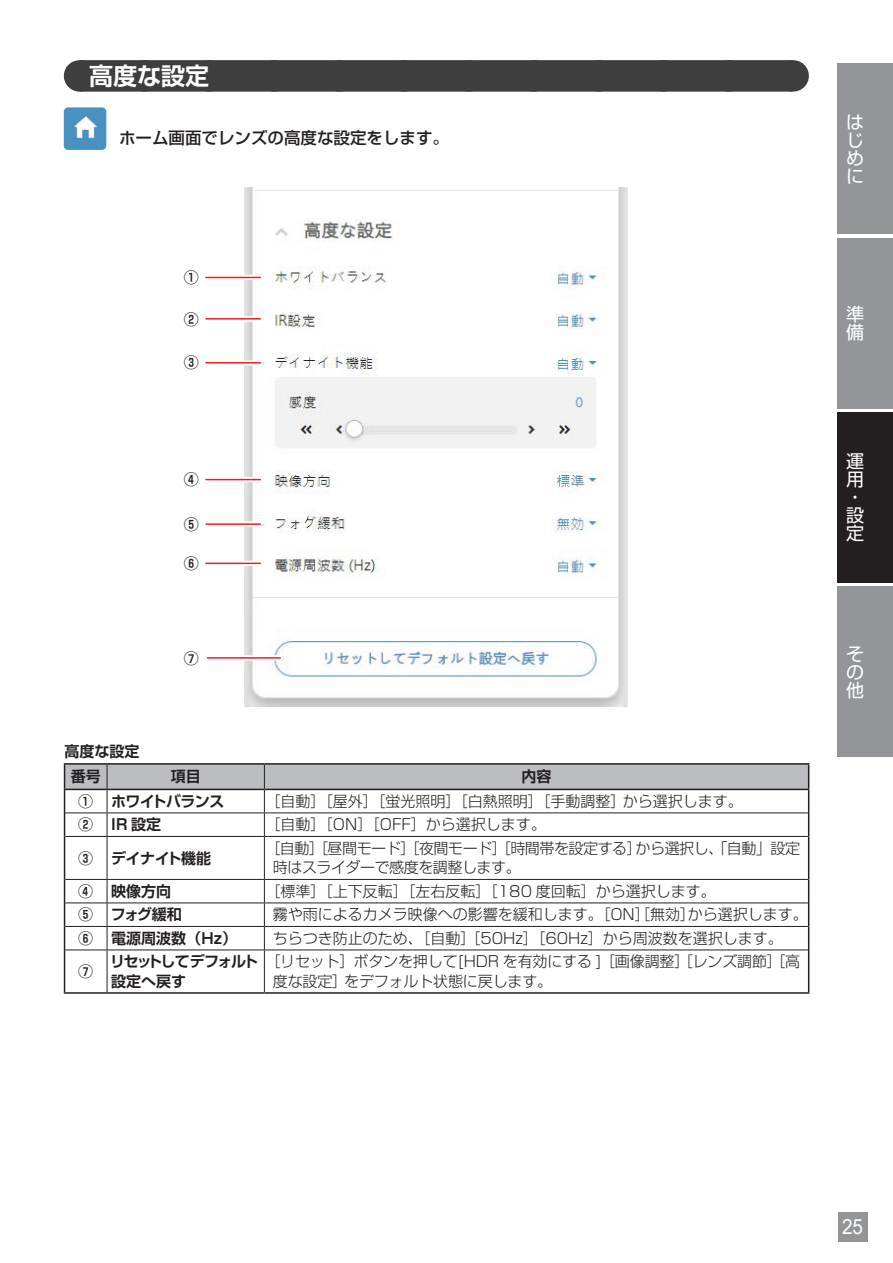
<style>
.page{position:relative;width:893px;height:1263px;background:#fff}
.page>*{position:absolute;margin:0;border:0;box-sizing:border-box;transform-origin:0 0}
.見出し_2{font:700 24px "Shin Go Pro De";color:#fff}
.t1{font:21px "Arial";color:#fff;scale:.9 1}
.t2{font:18px/18px "Shin Go Pro";color:#fff;text-align:justify}
.本文10pt{font:500 16.5px "Shin Go Pro";color:#231f20}
.本文10pt-2{font:300 15px/19.5px "Shin Go Pro";color:#231f20}
.本文10pt-3{font:300 15px/19.5px "Shin Go Pro";letter-spacing:-.03em;color:#231f20}
.本文10pt-4{font:700 15px "Shin Go Pro De";letter-spacing:-.015em;color:#231f20}
.本文10pt-5{font:700 15px/19.5px "Shin Go Pro De";letter-spacing:-.07em;color:#231f20}
.本文10pt-6{font:700 15px "Shin Go Pro De";letter-spacing:-.035em;color:#231f20}
</style>
<div class="page">
<div style="left:838px;top:64px;width:55px;height:170px;background:#939598"></div>
<div style="left:838px;top:238px;width:55px;height:170px;background:#939598"></div>
<div style="left:838px;top:412px;width:55px;height:171px;background:#231f20"></div>
<div style="left:838px;top:587px;width:55px;height:170px;background:#939598"></div>
<div style="left:838px;top:1212px;width:29px;height:30px;background:#939598"></div>
<div style="left:80px;top:60px;width:712px;height:32px;background:#3e3e3f"></div>
<svg style="left:144px;top:60px;width:616px;height:32px"></svg>
<hr style="left:792px;top:60px;width:1px;height:32px;background:#3e3e3f">
<img style="left:64px;top:107px;width:42px;height:43px">
<img style="left:244px;top:187px;width:383px;height:519px">
<svg style="left:205px;top:360px;width:58px;height:6px"></svg>
<hr style="left:206px;top:362px;width:54px;height:1px;background:#ee1d23">
<svg style="left:205px;top:477px;width:58px;height:5px"></svg>
<hr style="left:206px;top:479px;width:54px;height:1px;background:#ee1d23">
<div style="left:203px;top:521px;width:60px;height:6px;background:#fff"></div>
<hr style="left:206px;top:523px;width:54px;height:2px;background:#ee1d23">
<svg style="left:205px;top:560px;width:58px;height:6px"></svg>
<hr style="left:206px;top:563px;width:54px;height:1px;background:#ee1d23">
<div style="left:204px;top:655px;width:79px;height:6px;background:#fff"></div>
<hr style="left:207px;top:657px;width:73px;height:2px;background:#ee1d23">
<svg style="left:205px;top:275px;width:58px;height:5px"></svg>
<hr style="left:206px;top:277px;width:54px;height:1px;background:#ee1d23">
<div style="left:203px;top:316px;width:60px;height:6px;background:#fff"></div>
<hr style="left:206px;top:318px;width:54px;height:2px;background:#ee1d23">
<hr style="left:264px;top:837px;width:1px;height:42px;background:#231f20">
<svg style="left:264px;top:880px;width:1px;height:69px"></svg>
<hr style="left:264px;top:950px;width:1px;height:42px;background:#231f20">
<hr style="left:107px;top:837px;width:1px;height:42px;background:#231f20">
<svg style="left:107px;top:880px;width:1px;height:69px"></svg>
<hr style="left:107px;top:950px;width:1px;height:42px;background:#231f20">
<hr style="left:64px;top:763px;width:43px;height:2px;background:#231f20">
<hr style="left:107px;top:763px;width:157px;height:2px;background:#231f20">
<hr style="left:264px;top:763px;width:545px;height:2px;background:#231f20">
<svg style="left:64px;top:764px;width:745px;height:72px"></svg>
<hr style="left:64px;top:836px;width:1px;height:43px;background:#231f20">
<hr style="left:808px;top:836px;width:1px;height:43px;background:#231f20">
<svg style="left:64px;top:879px;width:1px;height:71px"></svg>
<svg style="left:808px;top:879px;width:1px;height:71px"></svg>
<hr style="left:64px;top:950px;width:1px;height:42px;background:#231f20">
<hr style="left:808px;top:950px;width:1px;height:42px;background:#231f20">
<hr style="left:64px;top:992px;width:43px;height:2px;background:#231f20">
<hr style="left:107px;top:992px;width:157px;height:2px;background:#231f20">
<hr style="left:264px;top:992px;width:545px;height:2px;background:#231f20">
<hr style="left:65px;top:812px;width:42px;height:1px;background:#231f20">
<hr style="left:107px;top:812px;width:157px;height:1px;background:#231f20">
<hr style="left:264px;top:812px;width:544px;height:1px;background:#231f20">
<hr style="left:65px;top:836px;width:42px;height:1px;background:#231f20">
<hr style="left:107px;top:836px;width:157px;height:1px;background:#231f20">
<hr style="left:264px;top:836px;width:544px;height:1px;background:#231f20">
<hr style="left:65px;top:879px;width:42px;height:1px;background:#231f20">
<hr style="left:107px;top:879px;width:157px;height:1px;background:#231f20">
<hr style="left:264px;top:879px;width:544px;height:1px;background:#231f20">
<hr style="left:65px;top:902px;width:42px;height:1px;background:#231f20">
<hr style="left:107px;top:902px;width:157px;height:1px;background:#231f20">
<hr style="left:264px;top:902px;width:544px;height:1px;background:#231f20">
<hr style="left:65px;top:926px;width:42px;height:1px;background:#231f20">
<hr style="left:107px;top:926px;width:157px;height:1px;background:#231f20">
<hr style="left:264px;top:926px;width:544px;height:1px;background:#231f20">
<hr style="left:65px;top:949px;width:42px;height:1px;background:#231f20">
<hr style="left:107px;top:949px;width:157px;height:1px;background:#231f20">
<hr style="left:264px;top:949px;width:544px;height:1px;background:#231f20">
<p class="見出し_2" style="left:89px;top:56px;width:122px">高度な設定</p>
<p class="本文10pt" style="left:119px;top:124px;width:332px">ホーム画面でレンズの高度な設定をします。</p>
<p class="本文10pt-4" style="left:184px;top:265px;width:17px">①</p>
<p class="本文10pt-4" style="left:184px;top:306px;width:17px">②</p>
<p class="本文10pt-4" style="left:184px;top:350px;width:17px">③</p>
<p class="本文10pt-4" style="left:184px;top:467px;width:17px">④</p>
<p class="本文10pt-4" style="left:184px;top:512px;width:17px">⑤</p>
<p class="本文10pt-4" style="left:184px;top:551px;width:17px">⑥</p>
<p class="本文10pt-4" style="left:184px;top:646px;width:17px">⑦</p>
<p class="本文10pt-4" style="left:65px;top:739px;width:76px">高度な設定</p>
<p class="本文10pt-4" style="left:71px;top:764px;width:31px">番号</p>
<p class="本文10pt-4" style="left:171px;top:764px;width:31px">項目</p>
<p class="本文10pt-4" style="left:521px;top:764px;width:31px">内容</p>
<p class="本文10pt-4" style="left:78px;top:789px;width:16px">①</p>
<p class="本文10pt-6" style="left:111px;top:789px;width:115px">ホワイトバランス</p>
<p class="本文10pt-2" style="left:265px;top:789px;width:479px">［自動］［屋外］［蛍光照明］［白熱照明］［手動調整］から選択します。</p>
<p class="本文10pt-4" style="left:78px;top:812px;width:16px">②</p>
<p class="本文10pt-4" style="left:111px;top:812px;width:51px">IR 設定</p>
<p class="本文10pt-2" style="left:265px;top:813px;width:282px">［自動］［ON］［OFF］から選択します。</p>
<p class="本文10pt-4" style="left:78px;top:846px;width:16px">③</p>
<p class="本文10pt-4" style="left:111px;top:846px;width:101px">デイナイト機能</p>
<p class="本文10pt-3" style="left:273px;top:836px;width:529px;text-indent:-8px">［自動］［昼間モード］［夜間モード］［時間帯を設定する］から選択し、「自動」設定時はスライダーで感度を調整します。</p>
<p class="本文10pt-4" style="left:78px;top:879px;width:16px">④</p>
<p class="本文10pt-4" style="left:111px;top:879px;width:61px">映像方向</p>
<p class="本文10pt-2" style="left:265px;top:879px;width:452px">［標準］［上下反転］［左右反転］［180 度回転］から選択します。</p>
<p class="本文10pt-4" style="left:78px;top:902px;width:16px">⑤</p>
<p class="本文10pt-4" style="left:111px;top:902px;width:73px">フォグ緩和</p>
<p class="本文10pt-2" style="left:273px;top:903px;width:536px">霧や雨によるカメラ映像への影響を緩和します。［ON］［無効］から選択します。</p>
<p class="本文10pt-4" style="left:78px;top:926px;width:16px">⑥</p>
<p class="本文10pt-4" style="left:111px;top:926px;width:127px">電源周波数（Hz）</p>
<p class="本文10pt-2" style="left:273px;top:927px;width:511px">ちらつき防止のため、［自動］［50Hz］［60Hz］から周波数を選択します。</p>
<p class="本文10pt-4" style="left:78px;top:959px;width:16px">⑦</p>
<p class="本文10pt-5" style="left:110px;top:950px;width:149px">リセットしてデフォルト設定へ戻す</p>
<p class="本文10pt-2" style="left:273px;top:950px;width:529px;text-indent:-8px">［リセット］ボタンを押して[HDR を有効にする ]［画像調整］［レンズ調節］［高度な設定］をデフォルト状態に戻します。</p>
<p class="t2" style="left:846px;top:111px;width:18px">はじめに</p>
<p class="t2" style="left:846px;top:303px;width:19px">準備</p>
<p class="t2" style="left:846px;top:450px;width:19px;text-align:left">運用・設定</p>
<p class="t2" style="left:846px;top:643px;width:19px">その他</p>
<h2 class="t1" style="left:842px;top:1212px;width:25px">25</h2>
</div>
